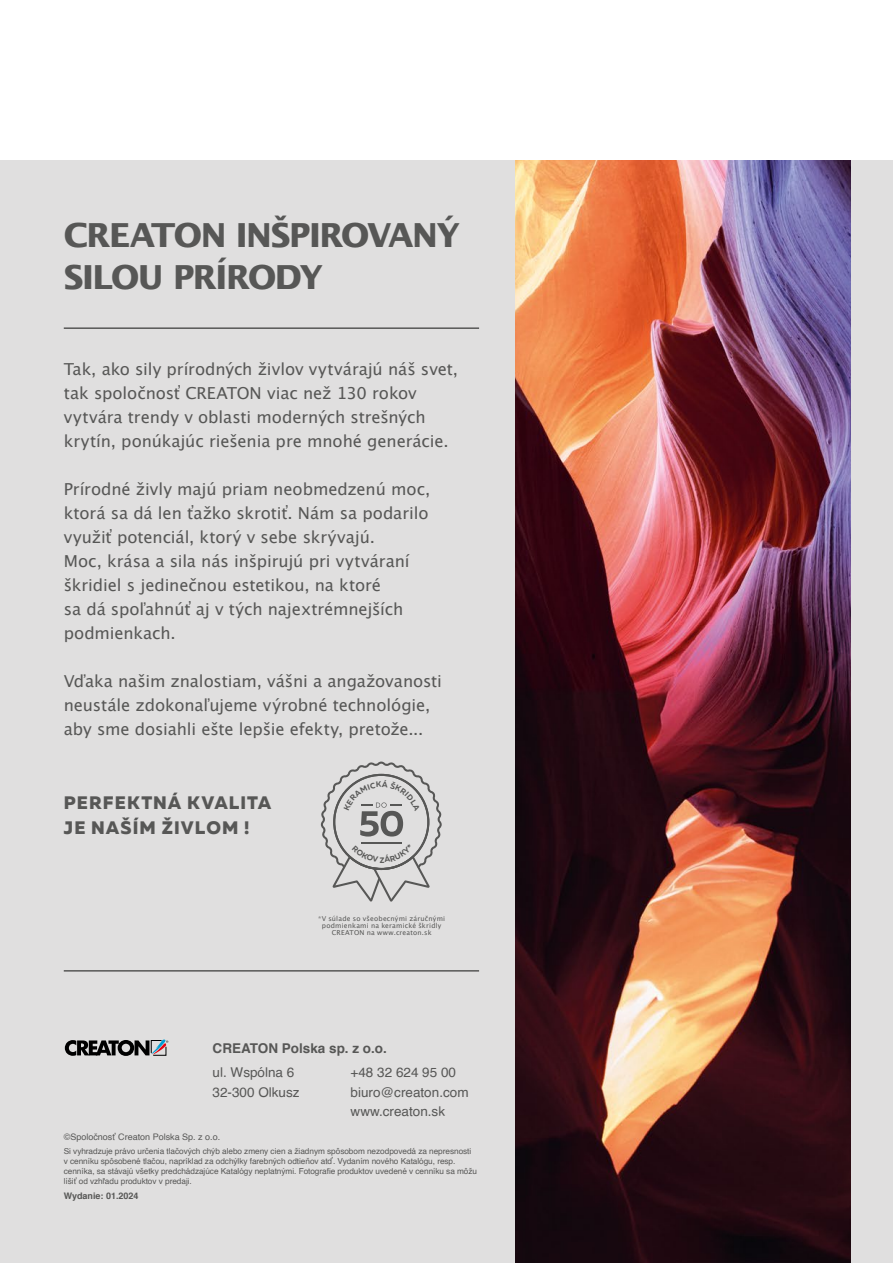
<style>
.page{position:relative;width:893px;height:1263px;background:#fff}
.page>*{position:absolute;margin:0;border:0;box-sizing:border-box;transform-origin:0 0}
.t1{font:700 33px/42px "Lucida Sans CE";letter-spacing:-.045em;color:#575756}
.t2{font:800 18px/25.5px "Muller";letter-spacing:.055em;color:#575756}
.t3{font:16.5px/24px "Lucida San Rom";letter-spacing:-.005em;color:#575756}
.t4{font:13.5px/19.5px "Helvetica";color:#575756}
.t5{font:700 13.5px "Helvetica";color:#575756}
.t6{font:9px "Helvetica";color:#575756}
.t7{font:700 9px "Helvetica";color:#575756}
.t8{font:8.25px/9.9px "Helvetica";letter-spacing:-.005em;color:#575756}
.t9{font:6.75px/7.2px "Lucida San Rom";letter-spacing:.03em;color:#575756;text-align:center}
</style>
<div class="page">
<div style="left:0;top:160px;width:893px;height:1103px;background:#e0dfdf"></div>
<hr style="left:64px;top:327px;width:415px;height:2px;background:#575756">
<hr style="left:64px;top:970px;width:415px;height:1px;background:#575756">
<img style="left:516px;top:160px;width:334px;height:1103px">
<svg style="left:65px;top:1039px;width:103px;height:17px"></svg>
<svg style="left:321px;top:761px;width:121px;height:140px"></svg>
<h1 class="t1" style="left:64px;top:214px;width:398px">CREATON INŠPIROVANÝ<br>SILOU PRÍRODY</h1>
<p class="t3" style="left:64px;top:358px;width:396px">Tak, ako sily prírodných živlov vytvárajú náš svet, tak spoločnosť CREATON viac než 130 rokov vytvára trendy v oblasti moderných strešných krytín, ponúkajúc riešenia pre mnohé generácie.</p>
<p class="t3" style="left:64px;top:478px;width:368px">Prírodné živly majú priam neobmedzenú moc, ktorá sa dá len ťažko skrotiť. Nám sa podarilo využiť potenciál, ktorý v sebe skrývajú.<br>Moc, krása a sila nás inšpirujú pri vytváraní škridiel s jedinečnou estetikou, na ktoré<br>sa dá spoľahnúť aj v tých najextrémnejších podmienkach.</p>
<p class="t3" style="left:64px;top:670px;width:380px">Vďaka našim znalostiam, vášni a angažovanosti neustále zdokonaľujeme výrobné technológie, aby sme dosiahli ešte lepšie efekty, pretože...</p>
<p class="t2" style="left:64px;top:790px;width:209px">PERFEKTNÁ KVALITA<br>JE NAŠÍM ŽIVLOM !</p>
<p class="t9" style="left:318px;top:915px;width:128px">*V súlade so všeobecnými záručnými podmienkami na keramické škridly<br>CREATON na www.creaton.sk</p>
<p class="t5" style="left:213px;top:1037px;width:176px">CREATON Polska sp. z o.o.</p>
<p class="t4" style="left:213px;top:1063px;width:89px">ul. Wspólna 6<br>32-300 Olkusz</p>
<p class="t4" style="left:351px;top:1063px;width:119px">+48 32 624 95 00 biuro@creaton.com www.creaton.sk</p>
<p class="t6" style="left:64px;top:1130px;width:158px">©Spoločnosť Creaton Polska Sp. z o.o.</p>
<p class="t8" style="left:64px;top:1147px;width:415px">Si vyhradzuje právo určenia tlačových chýb alebo zmeny cien a žiadnym spôsobom nezodpovedá za nepresnosti v cenníku spôsobené tlačou, napríklad za odchýlky farebných odtieňov atď. Vydaním nového Katalógu, resp. cenníka, sa stávajú všetky predchádzajúce Katalógy neplatnými. Fotografie produktov uvedené v cenníku sa môžu líšiť od vzhľadu produktov v predaji.</p>
<p class="t7" style="left:64px;top:1189px;width:76px">Wydanie: 01.2024</p>
</div>
